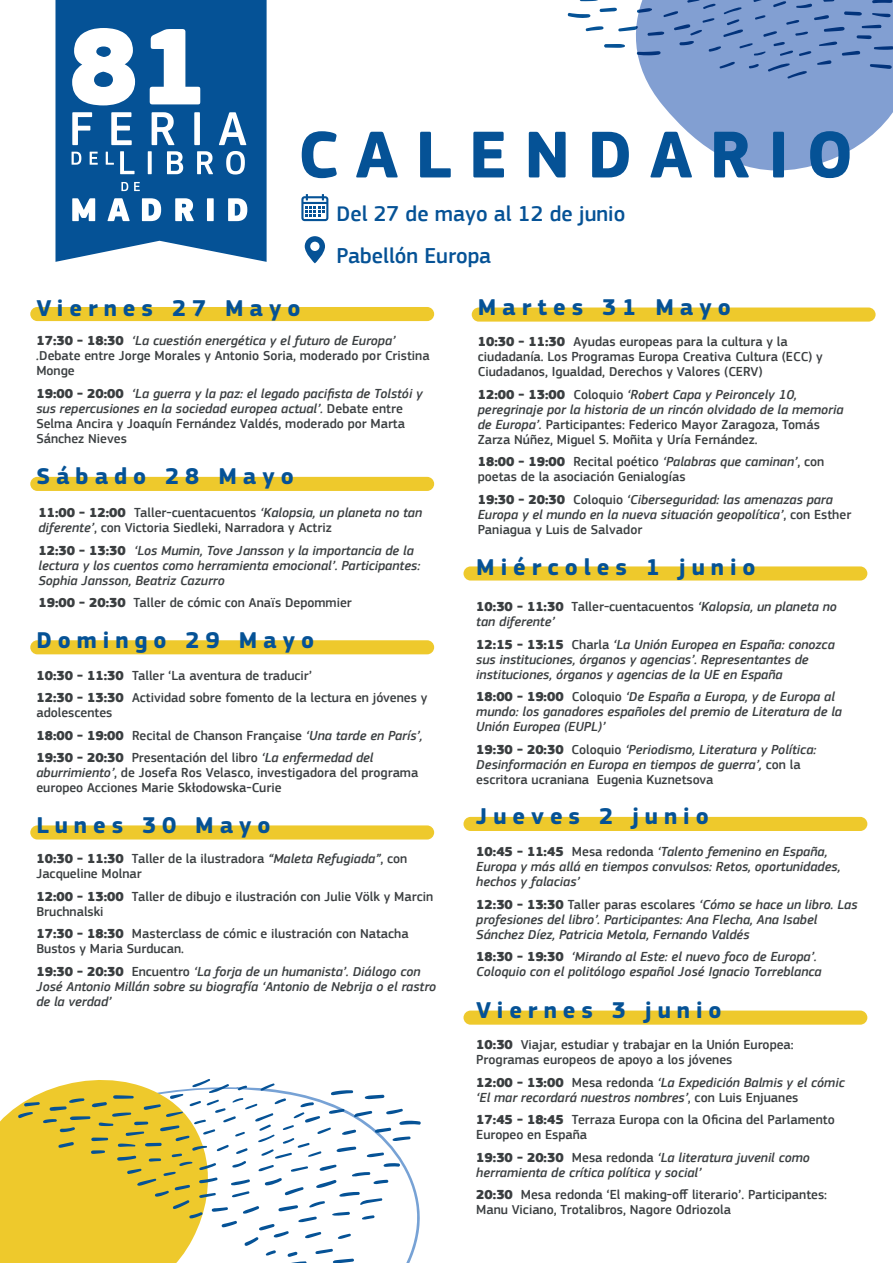
<style>
.page{position:relative;width:893px;height:1263px;background:#fff}
.page>*{position:absolute;margin:0;border:0;box-sizing:border-box;transform-origin:0 0}
.t1{font:700 68.7px "EC Square Sans Pro";letter-spacing:.25em;color:#055296}
.t2{font:700 23.7px "EC Square Sans Pro";letter-spacing:.25em;color:#055296}
.t3{font:500 22.2px "EC Square Sans Pro";color:#055296}
.t4{font:italic 500 13.5px/15px "EC Square Sans Pro";color:#3b3f41}
.t5{font:500 13.5px/15px "EC Square Sans Pro";color:#3b3f41}
.s1{font-family:"EC Square Sans Pro Extra";font-weight:900}
.s2{font-style:italic}
.s3{font-family:"EC Square Sans Pro Extra";font-weight:900;font-style:normal}
.s4{font-style:normal}
</style>
<div class="page">
<div style="left:30px;top:307px;width:404px;height:14px;background:#eec92c;border-radius:7px"></div>
<div style="left:463px;top:566px;width:404px;height:14px;background:#eec92c;border-radius:7px"></div>
<div style="left:463px;top:817px;width:404px;height:14px;background:#eec92c;border-radius:7px"></div>
<div style="left:463px;top:1010px;width:404px;height:15px;background:#eec92c;border-radius:7px"></div>
<div style="left:30px;top:477px;width:404px;height:14px;background:#eec92c;border-radius:7px"></div>
<div style="left:30px;top:640px;width:404px;height:14px;background:#eec92c;border-radius:7px"></div>
<div style="left:30px;top:825px;width:404px;height:14px;background:#eec92c;border-radius:7px"></div>
<div style="left:472px;top:307px;width:404px;height:15px;background:#eec92c;border-radius:7px"></div>
<svg style="left:567px;top:0;width:326px;height:170px"></svg>
<svg style="left:55px;top:0;width:212px;height:262px;background:#165e9d"></svg>
<svg style="left:305px;top:236px;width:20px;height:27px"></svg>
<svg style="left:301px;top:194px;width:27px;height:27px"></svg>
<svg style="left:72px;top:28px;width:63px;height:77px"></svg>
<svg style="left:150px;top:29px;width:50px;height:75px"></svg>
<svg style="left:72px;top:112px;width:20px;height:33px"></svg>
<svg style="left:111px;top:112px;width:21px;height:33px"></svg>
<svg style="left:152px;top:112px;width:22px;height:33px"></svg>
<div style="left:194px;top:112px;width:6px;height:33px;background:#fff"></div>
<svg style="left:219px;top:112px;width:27px;height:33px"></svg>
<svg style="left:72px;top:152px;width:9px;height:13px"></svg>
<svg style="left:90px;top:152px;width:8px;height:13px"></svg>
<svg style="left:106px;top:152px;width:8px;height:13px"></svg>
<svg style="left:120px;top:151px;width:15px;height:23px"></svg>
<svg style="left:148px;top:151px;width:4px;height:23px"></svg>
<svg style="left:167px;top:151px;width:16px;height:23px"></svg>
<svg style="left:197px;top:151px;width:16px;height:23px"></svg>
<svg style="left:226px;top:151px;width:19px;height:24px"></svg>
<svg style="left:121px;top:182px;width:7px;height:9px"></svg>
<svg style="left:134px;top:182px;width:6px;height:9px"></svg>
<svg style="left:72px;top:198px;width:23px;height:23px"></svg>
<svg style="left:107px;top:198px;width:23px;height:23px"></svg>
<svg style="left:142px;top:198px;width:19px;height:23px"></svg>
<svg style="left:175px;top:198px;width:19px;height:23px"></svg>
<svg style="left:207px;top:198px;width:7px;height:23px"></svg>
<svg style="left:228px;top:198px;width:19px;height:23px"></svg>
<div style="left:0;top:1106px;width:18px;height:157px;background:#eec92c"></div>
<svg style="left:18px;top:1079px;width:403px;height:184px"></svg>
<h1 class="t1" style="left:298px;top:114px;width:557px">CALENDARIO</h1>
<h3 class="t3" style="left:336px;top:200px;width:290px">Del 27 de mayo al 12 de junio</h3>
<h3 class="t3" style="left:336px;top:243px;width:156px">Pabellón Europa</h3>
<h2 class="t2" style="left:36px;top:293px;width:266px">Viernes 27 Mayo</h2>
<h2 class="t2" style="left:478px;top:293px;width:254px">Martes 31 Mayo</h2>
<p class="t5" style="left:36px;top:333px;width:395px"><span class="s1">17:30 - 18:30</span> <span class="s2">‘La cuestión energética y el futuro de Europa’ .</span>Debate entre Jorge Morales y Antonio Soria, moderado por Cristina<br>Monge</p>
<p class="t4" style="left:36px;top:386px;width:388px"><span class="s3">19:00 - 20:00</span> ‘La guerra y la paz: el legado pacifista de Tolstói y sus repercusiones en la sociedad europea actual’. <span class="s4">Debate entre Selma Ancira y Joaquín Fernández Valdés, moderado por Marta Sánchez Nieves</span></p>
<h2 class="t2" style="left:36px;top:462px;width:259px">Sábado 28 Mayo</h2>
<p class="t5" style="left:39px;top:505px;width:385px"><span class="s1">11:00 - 12:00</span> Taller-cuentacuentos <span class="s2">‘Kalopsia, un planeta no tan diferente’</span>, con Victoria Siedleki, Narradora y Actriz</p>
<p class="t4" style="left:39px;top:543px;width:383px"><span class="s3">12:30 - 13:30</span> ‘Los Mumin, Tove Jansson y la importancia de la lectura y los cuentos como herramienta emocional’. Participantes:<br>Sophia Jansson, Beatriz Cazurro</p>
<p class="t5" style="left:39px;top:595px;width:315px"><span class="s1">19:00 - 20:30</span> Taller de cómic con Anaïs Depommier</p>
<h2 class="t2" style="left:36px;top:626px;width:279px">Domingo 29 Mayo</h2>
<p class="t5" style="left:36px;top:664px;width:392px;line-height:22.5px"><span class="s1">10:30 - 11:30</span> Taller ‘La aventura de traducir’<br><span class="s1">12:30 - 13:30</span> Actividad sobre fomento de la lectura en jóvenes y</p>
<p class="t5" style="left:36px;top:702px;width:388px;line-height:22.5px">adolescentes<br><span class="s1">18:00 - 19:00</span> Recital de Chanson Française <span class="s2">‘Una tarde en París’,<br></span><span class="s1">19:30 - 20:30</span> Presentación del libro <span class="s2">‘La enfermedad del</span></p>
<p class="t5" style="left:36px;top:765px;width:383px"><span class="s2">aburrimiento’</span>, de Josefa Ros Velasco, investigadora del programa europeo Acciones Marie Skłodowska-Curie</p>
<h2 class="t2" style="left:36px;top:811px;width:236px">Lunes 30 Mayo</h2>
<p class="t5" style="left:36px;top:852px;width:373px"><span class="s1">10:30 - 11:30</span> Taller de la ilustradora <span class="s2">“Maleta Refugiada”</span>, con<br>Jacqueline Molnar</p>
<p class="t5" style="left:36px;top:889px;width:398px"><span class="s1">12:00 - 13:00</span> Taller de dibujo e ilustración con Julie Völk y Marcin<br>Bruchnalski</p>
<p class="t5" style="left:36px;top:927px;width:374px"><span class="s1">17:30 - 18:30</span> Masterclass de cómic e ilustración con Natacha<br>Bustos y Maria Surducan.</p>
<p class="t4" style="left:36px;top:964px;width:401px"><span class="s3">19:30 - 20:30</span> <span class="s4">Encuentro</span> ‘La forja de un humanista’. Diálogo con<br>José Antonio Millán sobre su biografía ‘Antonio de Nebrija o el rastro de la verdad’</p>
<p class="t5" style="left:478px;top:334px;width:347px"><span class="s1">10:30 - 11:30</span> Ayudas europeas para la cultura y la ciudadanía. Los Programas Europa Creativa Cultura (ECC) y<br>Ciudadanos, Igualdad, Derechos y Valores (CERV)</p>
<p class="t5" style="left:478px;top:387px;width:367px"><span class="s1">12:00 - 13:00</span> Coloquio <span class="s2">‘Robert Capa y Peironcely 10, peregrinaje por la historia de un rincón olvidado de la memoria de Europa’.</span> Participantes: Federico Mayor Zaragoza, Tomás Zarza Núñez, Miguel S. Moñita y Uría Fernández.</p>
<p class="t5" style="left:478px;top:454px;width:348px"><span class="s1">18:00 - 19:00</span> Recital poético <span class="s2">‘Palabras que caminan’</span>, con poetas de la asociación Genialogías</p>
<p class="t4" style="left:478px;top:492px;width:375px"><span class="s3">19:30 - 20:30</span> <span class="s4">Coloquio</span> ‘Ciberseguridad: las amenazas para<br>Europa y el mundo en la nueva situación geopolítica’<span class="s4">, con Esther<br>Paniagua y Luis de Salvador</span></p>
<h2 class="t2" style="left:476px;top:553px;width:281px">Miércoles 1 junio</h2>
<p class="t4" style="left:476px;top:599px;width:362px"><span class="s3">10:30 - 11:30</span> <span class="s4">Taller-cuentacuentos</span> ‘Kalopsia, un planeta no tan diferente’</p>
<p class="t4" style="left:476px;top:637px;width:360px"><span class="s3">12:15 - 13:15</span> <span class="s4">Charla</span> ‘La Unión Europea en España: conozca sus instituciones, órganos y agencias’. Representantes de instituciones, órganos y agencias de la UE en España</p>
<p class="t4" style="left:476px;top:689px;width:367px"><span class="s3">18:00 - 19:00</span> <span class="s4">Coloquio</span> ‘De España a Europa, y de Europa al mundo: los ganadores españoles del premio de Literatura de la<br>Unión Europea (EUPL)’</p>
<p class="t4" style="left:476px;top:742px;width:342px"><span class="s3">19:30 - 20:30</span> <span class="s4">Coloquio</span> ‘Periodismo, Literatura y Política:<br>Desinformación en Europa en tiempos de guerra’, <span class="s4">con la escritora ucraniana Eugenia Kuznetsova</span></p>
<h2 class="t2" style="left:476px;top:802px;width:234px">Jueves 2 junio</h2>
<p class="t4" style="left:476px;top:844px;width:366px"><span class="s3">10:45 - 11:45</span> <span class="s4">Mesa redonda</span> ‘Talento femenino en España,<br>Europa y más allá en tiempos convulsos: Retos, oportunidades, hechos y falacias’</p>
<p class="t4" style="left:476px;top:897px;width:383px"><span class="s3">12:30 - 13:30</span> <span class="s4">Taller paras escolares</span> ‘Cómo se hace un libro. Las profesiones del libro’. Participantes: Ana Flecha, Ana Isabel<br>Sánchez Díez, Patricia Metola, Fernando Valdés</p>
<p class="t4" style="left:476px;top:949px;width:347px"><span class="s3">18:30 - 19:30</span> ‘Mirando al Este: el nuevo foco de Europa’.<br>Coloquio con el politólogo español José Ignacio Torreblanca</p>
<h2 class="t2" style="left:476px;top:996px;width:247px">Viernes 3 junio</h2>
<p class="t5" style="left:476px;top:1037px;width:319px"><span class="s1">10:30</span> Viajar, estudiar y trabajar en la Unión Europea:<br>Programas europeos de apoyo a los jóvenes</p>
<p class="t4" style="left:476px;top:1075px;width:370px"><span class="s3">12:00 - 13:00</span> <span class="s4">Mesa redonda</span> ‘La Expedición Balmis y el cómic ‘El mar recordará nuestros nombres’<span class="s4">, con Luis Enjuanes</span></p>
<p class="t5" style="left:476px;top:1112px;width:360px"><span class="s1">17:45 - 18:45</span> Terraza Europa con la Oficina del Parlamento<br>Europeo en España</p>
<p class="t4" style="left:476px;top:1150px;width:335px"><span class="s3">19:30 - 20:30</span> <span class="s4">Mesa redonda</span> ‘La literatura juvenil como herramienta de crítica política y social’</p>
<p class="t5" style="left:476px;top:1187px;width:352px"><span class="s1">20:30</span> Mesa redonda ‘El making-off literario’. Participantes:<br>Manu Viciano, Trotalibros, Nagore Odriozola</p>
</div>
